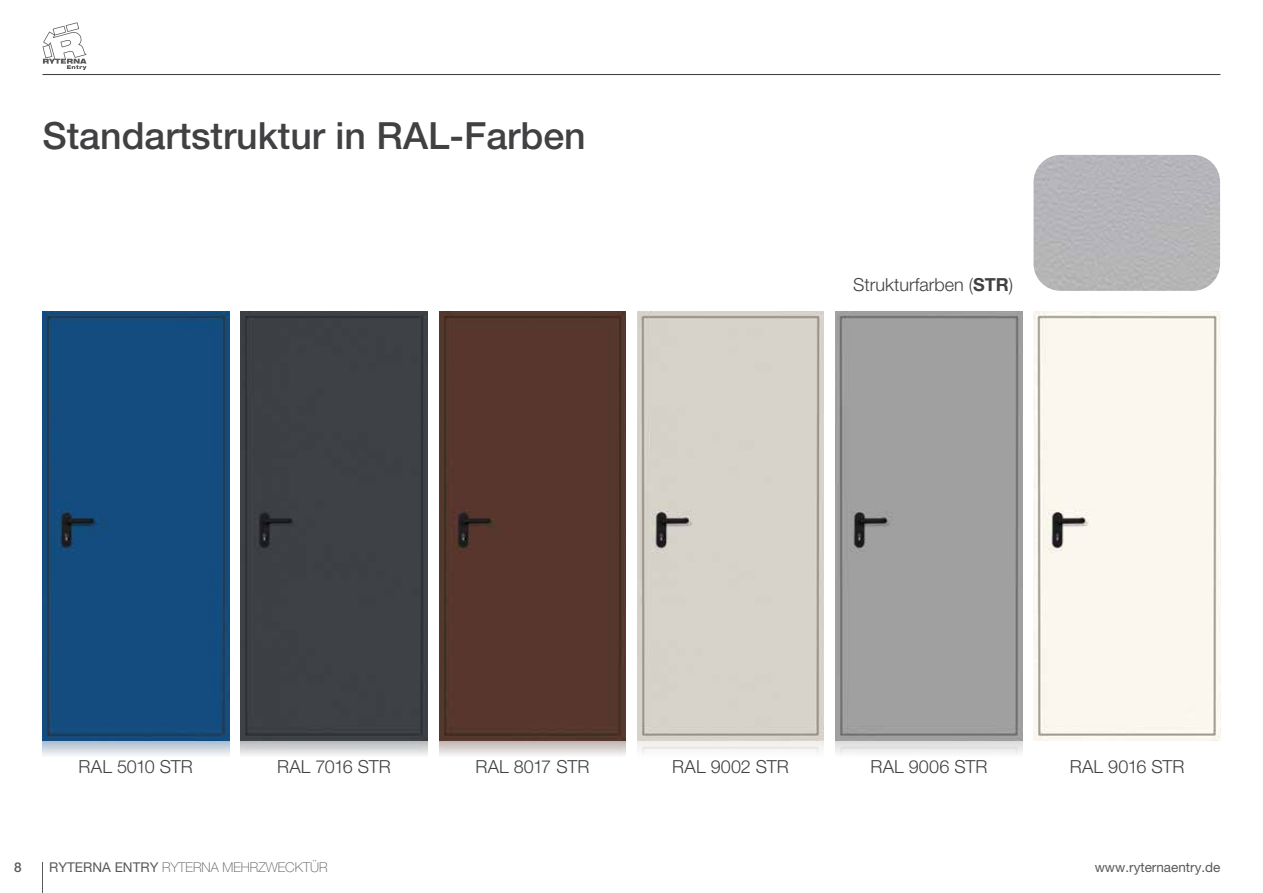
<style>
.page{position:relative;width:1263px;height:893px;background:#fff}
.page>*{position:absolute;margin:0;border:0;box-sizing:border-box;transform-origin:0 0}
.t1{font:500 37.5px "Helvetica Neue LT Pro";color:#414042}
.t2{font:300 18px "Helvetica Neue LT Pro";color:#414042}
.t3{font:300 18px "Helvetica Neue LT Pro";letter-spacing:-.02em;color:#414042}
.t4{font:100 13.5px "Helvetica Neue LT Pro";color:#58595b}
.t5{font:13.5px "Helvetica Neue LT Pro";color:#58595b}
.t6{font:500 13.5px "Helvetica Neue LT Pro";color:#58595b}
.s1{font-weight:700}
.s2{font-weight:400}
</style>
<div class="page">
<hr style="left:43px;top:863px;width:1px;height:30px;background:#58595b">
<svg style="left:43px;top:22px;width:44px;height:48px"></svg>
<hr style="left:43px;top:74px;width:1177px;height:1px;background:#414042">
<div style="left:241px;top:311px;width:186px;height:444px;background:#3e4146"></div>
<img style="left:439px;top:311px;width:187px;height:444px">
<img style="left:43px;top:311px;width:186px;height:445px">
<img style="left:637px;top:311px;width:187px;height:442px">
<img style="left:836px;top:311px;width:186px;height:444px">
<img style="left:1033px;top:155px;width:187px;height:136px">
<div style="left:1034px;top:311px;width:186px;height:430px;background:#fbf7ee"></div>
<h1 class="t1" style="left:43px;top:113px;width:545px">Standartstruktur in RAL-Farben</h1>
<p class="t2" style="left:853px;top:274px;width:162px">Strukturfarben (<span class="s1">STR</span>)</p>
<p class="t2" style="left:79px;top:756px;width:116px">RAL 5010 STR</p>
<p class="t3" style="left:277px;top:756px;width:115px">RAL 7016 STR</p>
<p class="t2" style="left:475px;top:756px;width:115px">RAL 8017 STR</p>
<p class="t2" style="left:672px;top:756px;width:118px">RAL 9002 STR</p>
<p class="t2" style="left:870px;top:756px;width:119px">RAL 9006 STR</p>
<p class="t2" style="left:1070px;top:756px;width:116px">RAL 9016 STR</p>
<p class="t6" style="left:14px;top:859px;width:9px">8</p>
<p class="t4" style="left:49px;top:860px;width:280px"><span class="s2">RYTERNA ENTRY</span> RYTERNA MEHRZWECKTÜR</p>
<p class="t5" style="left:1095px;top:859px;width:127px">www.ryternaentry.de</p>
</div>
